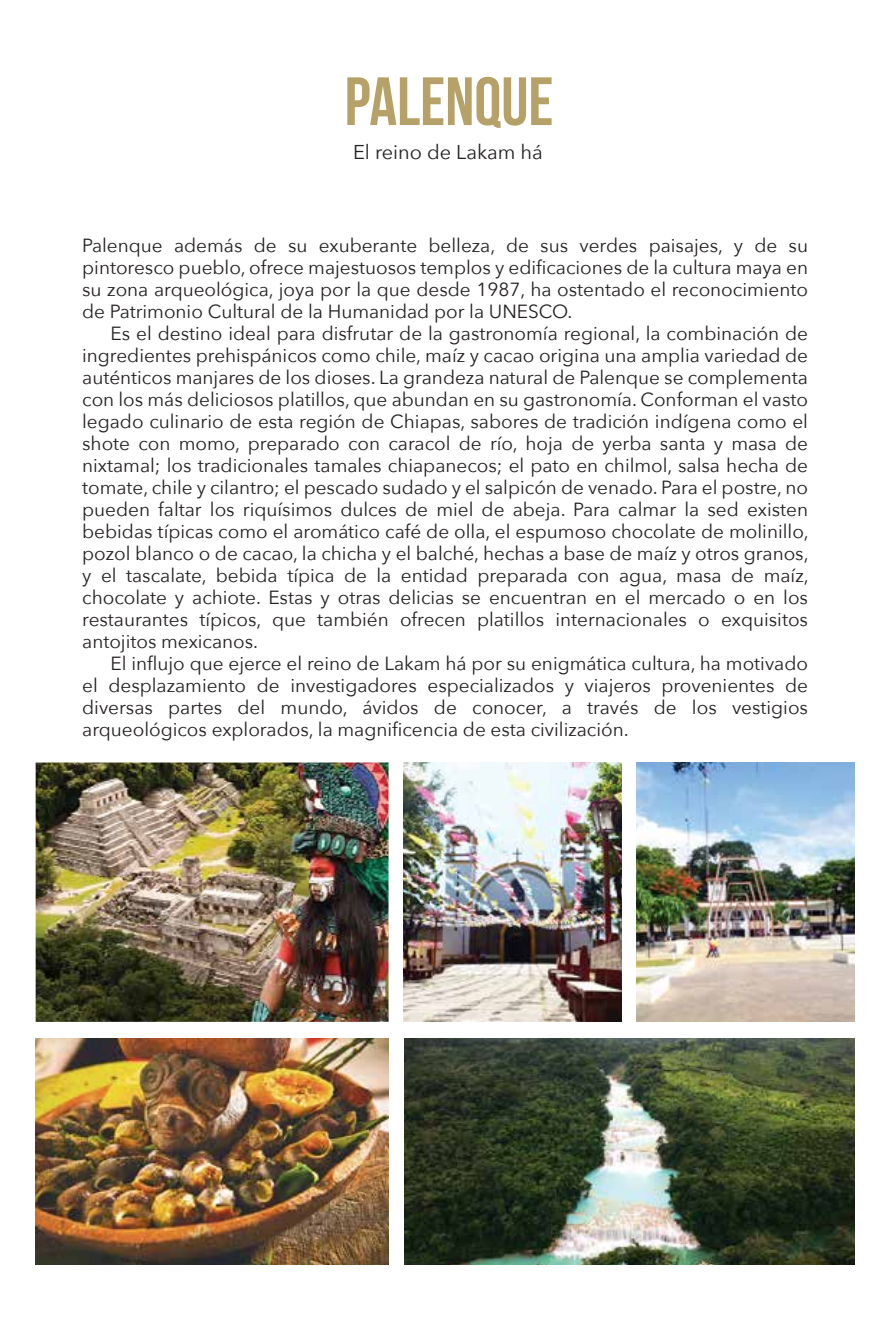
<style>
.page{position:relative;width:896px;height:1333px;background:#fff}
.page>*{position:absolute;margin:0;border:0;box-sizing:border-box;transform-origin:0 0}
.t1{font:68px "Bebas Neue";color:#b6a269}
.t2{font:20px "Avenir Next";color:#231f20}
.t3{font:19px/22px "Avenir Next";color:#231f20;text-align:justify}
</style>
<div class="page">
<img style="left:36px;top:762px;width:352px;height:259px">
<img style="left:636px;top:762px;width:218px;height:259px">
<img style="left:405px;top:1038px;width:449px;height:226px">
<img style="left:404px;top:762px;width:218px;height:259px">
<img style="left:36px;top:1038px;width:352px;height:226px">
<h1 class="t1" style="left:345px;top:64px;width:210px">PALENQUE</h1>
<p class="t2" style="left:353px;top:135px;width:191px">El reino de Lakam há</p>
<p class="t3" style="left:82px;top:233px;width:727px">Palenque además de su exuberante belleza, de sus verdes paisajes, y de su pintoresco pueblo, ofrece majestuosos templos y edificaciones de la cultura maya en su zona arqueológica, joya por la que desde 1987, ha ostentado el reconocimiento de Patrimonio Cultural de la Humanidad por la UNESCO.</p>
<p class="t3" style="left:82px;top:321px;width:728px;text-indent:28px">Es el destino ideal para disfrutar de la gastronomía regional, la combinación de ingredientes prehispánicos como chile, maíz y cacao origina una amplia variedad de auténticos manjares de los dioses. La grandeza natural de Palenque se complementa con los más deliciosos platillos, que abundan en su gastronomía. Conforman el vasto legado culinario de esta región de Chiapas, sabores de tradición indígena como el shote con momo, preparado con caracol de río, hoja de yerba santa y masa de nixtamal; los tradicionales tamales chiapanecos; el pato en chilmol, salsa hecha de tomate, chile y cilantro; el pescado sudado y el salpicón de venado. Para el postre, no pueden faltar los riquísimos dulces de miel de abeja. Para calmar la sed existen bebidas típicas como el aromático café de olla, el espumoso chocolate de molinillo, pozol blanco o de cacao, la chicha y el balché, hechas a base de maíz y otros granos, y el tascalate, bebida típica de la entidad preparada con agua, masa de maíz, chocolate y achiote. Estas y otras delicias se encuentran en el mercado o en los restaurantes típicos, que también ofrecen platillos internacionales o exquisitos antojitos mexicanos.</p>
<p class="t3" style="left:82px;top:651px;width:727px;text-indent:28px">El influjo que ejerce el reino de Lakam há por su enigmática cultura, ha motivado el desplazamiento de investigadores especializados y viajeros provenientes de diversas partes del mundo, ávidos de conocer, a través de los vestigios arqueológicos explorados, la magnificencia de esta civilización.</p>
</div>
